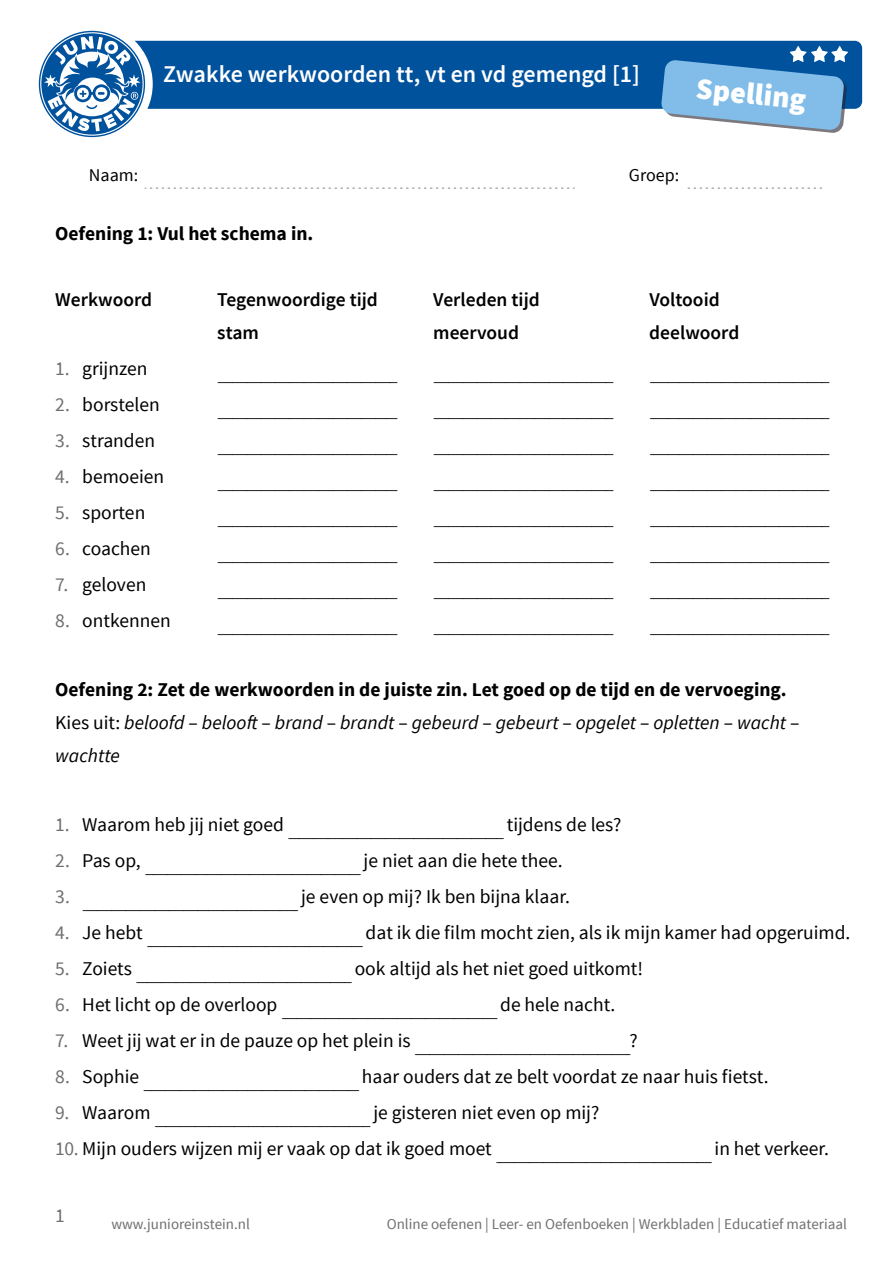
<style>
.page{position:relative;width:893px;height:1263px;background:#fff}
.page>*{position:absolute;margin:0;border:0;box-sizing:border-box;transform-origin:0 0}
.t1{font:900 30px "Source Sans Pro";color:#fff}
.t2{font:600 24px "Source Sans Pro";color:#fff}
.t3{font:19.5px "Source Sans Pro";color:#000}
.t4{font:700 19.5px/33px "Source Sans Pro";color:#000}
.t5{font:600 19.5px "Source Sans Pro";color:#000}
.t6{font:19.5px "Source Sans Pro";color:#706f6f}
.t7{font:300 18px "Source Sans Pro";color:#000}
.t8{font:18px "Source Sans Pro";color:#000}
.t9{font:15px "Source Sans Pro";color:#706f6f}
.s1{color:#706f6f}
.s2{font-weight:400}
.s3{font-weight:400;font-style:italic}
</style>
<div class="page">
<div style="left:54px;top:41px;width:808px;height:68px;background:#00529d;border-radius:7px"></div>
<div style="left:31px;top:23px;width:122px;height:122px;background:#fff;border-radius:50%"></div>
<svg style="left:39px;top:31px;width:106px;height:106px"></svg>
<svg style="left:144px;top:188px;width:431px;height:1px"></svg>
<svg style="left:687px;top:188px;width:135px;height:1px"></svg>
<svg style="left:661px;top:46px;width:187px;height:87px"></svg>
<h2 class="t2" style="left:163px;top:59px;width:478px">Zwakke werkwoorden tt, vt en vd gemengd [1]</h2>
<h1 class="t1" style="left:698px;top:69px;width:112px;rotate:6deg">Spelling</h1>
<p class="t8" style="left:89px;top:164px;width:51px">Naam:</p>
<p class="t8" style="left:629px;top:164px;width:52px">Groep:</p>
<p class="t4" style="left:55px;top:218px;width:260px">Oefening 1: Vul het schema in.</p>
<p class="t5" style="left:55px;top:287px;width:98px">Werkwoord</p>
<p class="t5" style="left:217px;top:287px;width:162px">Tegenwoordige tijd</p>
<p class="t5" style="left:433px;top:287px;width:108px">Verleden tijd</p>
<p class="t5" style="left:649px;top:287px;width:72px">Voltooid</p>
<p class="t5" style="left:217px;top:320px;width:43px">stam</p>
<p class="t5" style="left:433px;top:320px;width:87px">meervoud</p>
<p class="t5" style="left:649px;top:320px;width:92px">deelwoord</p>
<p class="t3" style="left:55px;top:356px;width:94px"><span class="s1">1.</span> grijnzen</p>
<p class="t7" style="left:217px;top:370px;width:182px">--------------------------------------------------</p>
<p class="t7" style="left:433px;top:370px;width:182px">--------------------------------------------------</p>
<p class="t7" style="left:649px;top:370px;width:182px">--------------------------------------------------</p>
<p class="t3" style="left:55px;top:392px;width:106px"><span class="s1">2.</span> borstelen</p>
<p class="t7" style="left:217px;top:406px;width:182px">--------------------------------------------------</p>
<p class="t7" style="left:433px;top:406px;width:182px">--------------------------------------------------</p>
<p class="t7" style="left:649px;top:406px;width:182px">--------------------------------------------------</p>
<p class="t3" style="left:55px;top:428px;width:101px"><span class="s1">3.</span> stranden</p>
<p class="t7" style="left:217px;top:442px;width:182px">--------------------------------------------------</p>
<p class="t7" style="left:433px;top:442px;width:182px">--------------------------------------------------</p>
<p class="t7" style="left:649px;top:442px;width:182px">--------------------------------------------------</p>
<p class="t3" style="left:55px;top:464px;width:111px"><span class="s1">4.</span> bemoeien</p>
<p class="t7" style="left:217px;top:478px;width:182px">--------------------------------------------------</p>
<p class="t7" style="left:433px;top:478px;width:182px">--------------------------------------------------</p>
<p class="t7" style="left:649px;top:478px;width:182px">--------------------------------------------------</p>
<p class="t3" style="left:55px;top:500px;width:92px"><span class="s1">5.</span> sporten</p>
<p class="t7" style="left:217px;top:514px;width:182px">--------------------------------------------------</p>
<p class="t7" style="left:433px;top:514px;width:182px">--------------------------------------------------</p>
<p class="t7" style="left:649px;top:514px;width:182px">--------------------------------------------------</p>
<p class="t3" style="left:55px;top:536px;width:97px"><span class="s1">6.</span> coachen</p>
<p class="t7" style="left:217px;top:550px;width:182px">--------------------------------------------------</p>
<p class="t7" style="left:433px;top:550px;width:182px">--------------------------------------------------</p>
<p class="t7" style="left:649px;top:550px;width:182px">--------------------------------------------------</p>
<p class="t3" style="left:55px;top:572px;width:93px"><span class="s1">7.</span> geloven</p>
<p class="t7" style="left:217px;top:586px;width:182px">--------------------------------------------------</p>
<p class="t7" style="left:433px;top:586px;width:182px">--------------------------------------------------</p>
<p class="t7" style="left:649px;top:586px;width:182px">--------------------------------------------------</p>
<p class="t3" style="left:55px;top:608px;width:117px"><span class="s1">8.</span> ontkennen</p>
<p class="t7" style="left:217px;top:622px;width:182px">--------------------------------------------------</p>
<p class="t7" style="left:433px;top:622px;width:182px">--------------------------------------------------</p>
<p class="t7" style="left:649px;top:622px;width:182px">--------------------------------------------------</p>
<p class="t4" style="left:55px;top:674px;width:746px">Oefening 2: Zet de werkwoorden in de juiste zin. Let goed op de tijd en de vervoeging.<br><span class="s2">Kies uit:</span> <span class="s3">beloofd</span> <span class="s2">–</span> <span class="s3">belooft</span> <span class="s2">–</span> <span class="s3">brand</span> <span class="s2">–</span> <span class="s3">brandt</span> <span class="s2">–</span> <span class="s3">gebeurd</span> <span class="s2">–</span> <span class="s3">gebeurt</span> <span class="s2">–</span> <span class="s3">opgelet</span> <span class="s2">–</span> <span class="s3">opletten</span> <span class="s2">–</span> <span class="s3">wacht</span> <span class="s2">– </span><span class="s3">wachtte</span></p>
<p class="t3" style="left:55px;top:812px;width:230px"><span class="s1">1.</span> Waarom heb jij niet goed</p>
<p class="t3" style="left:507px;top:812px;width:116px">tijdens de les?</p>
<p class="t3" style="left:55px;top:848px;width:87px"><span class="s1">2.</span> Pas op,</p>
<p class="t7" style="left:288px;top:826px;width:218px">------------------------------------------------------------</p>
<p class="t3" style="left:364px;top:848px;width:201px">je niet aan die hete thee.</p>
<p class="t6" style="left:55px;top:884px;width:16px">3.</p>
<p class="t7" style="left:145px;top:862px;width:218px">------------------------------------------------------------</p>
<p class="t3" style="left:301px;top:884px;width:270px">je even op mij? Ik ben bijna klaar.</p>
<p class="t7" style="left:82px;top:898px;width:218px">------------------------------------------------------------</p>
<p class="t3" style="left:55px;top:920px;width:89px"><span class="s1">4.</span> Je hebt</p>
<p class="t3" style="left:366px;top:920px;width:486px">dat ik die film mocht zien, als ik mijn kamer had opgeruimd.</p>
<p class="t3" style="left:55px;top:956px;width:78px"><span class="s1">5.</span> Zoiets</p>
<p class="t7" style="left:147px;top:934px;width:218px">------------------------------------------------------------</p>
<p class="t3" style="left:355px;top:956px;width:290px">ook altijd als het niet goed uitkomt!</p>
<p class="t7" style="left:136px;top:970px;width:218px">------------------------------------------------------------</p>
<p class="t3" style="left:55px;top:992px;width:224px"><span class="s1">6.</span> Het licht op de overloop</p>
<p class="t3" style="left:500px;top:992px;width:117px">de hele nacht.</p>
<p class="t7" style="left:281px;top:1006px;width:218px">------------------------------------------------------------</p>
<p class="t3" style="left:55px;top:1028px;width:357px"><span class="s1">7.</span> Weet jij wat er in de pauze op het plein is</p>
<p class="t3" style="left:630px;top:1028px;width:10px">?</p>
<p class="t3" style="left:55px;top:1064px;width:85px"><span class="s1">8.</span> Sophie</p>
<p class="t7" style="left:415px;top:1042px;width:218px">------------------------------------------------------------</p>
<p class="t3" style="left:362px;top:1064px;width:408px">haar ouders dat ze belt voordat ze naar huis fietst.</p>
<p class="t7" style="left:143px;top:1078px;width:218px">------------------------------------------------------------</p>
<p class="t3" style="left:373px;top:1100px;width:228px">je gisteren niet even op mij?</p>
<p class="t3" style="left:55px;top:1136px;width:438px"><span class="s1">10.</span> Mijn ouders wijzen mij er vaak op dat ik goed moet</p>
<p class="t7" style="left:496px;top:1150px;width:218px">------------------------------------------------------------</p>
<p class="t3" style="left:55px;top:1100px;width:97px"><span class="s1">9.</span> Waarom</p>
<p class="t7" style="left:155px;top:1114px;width:218px">------------------------------------------------------------</p>
<p class="t3" style="left:715px;top:1136px;width:116px">in het verkeer.</p>
<p class="t6" style="left:55px;top:1204px;width:11px">1</p>
<p class="t9" style="left:111px;top:1214px;width:140px">www.junioreinstein.nl</p>
<p class="t9" style="left:387px;top:1214px;width:462px">Online oefenen | Leer- en Oefenboeken | Werkbladen | Educatief materiaal</p>
</div>
